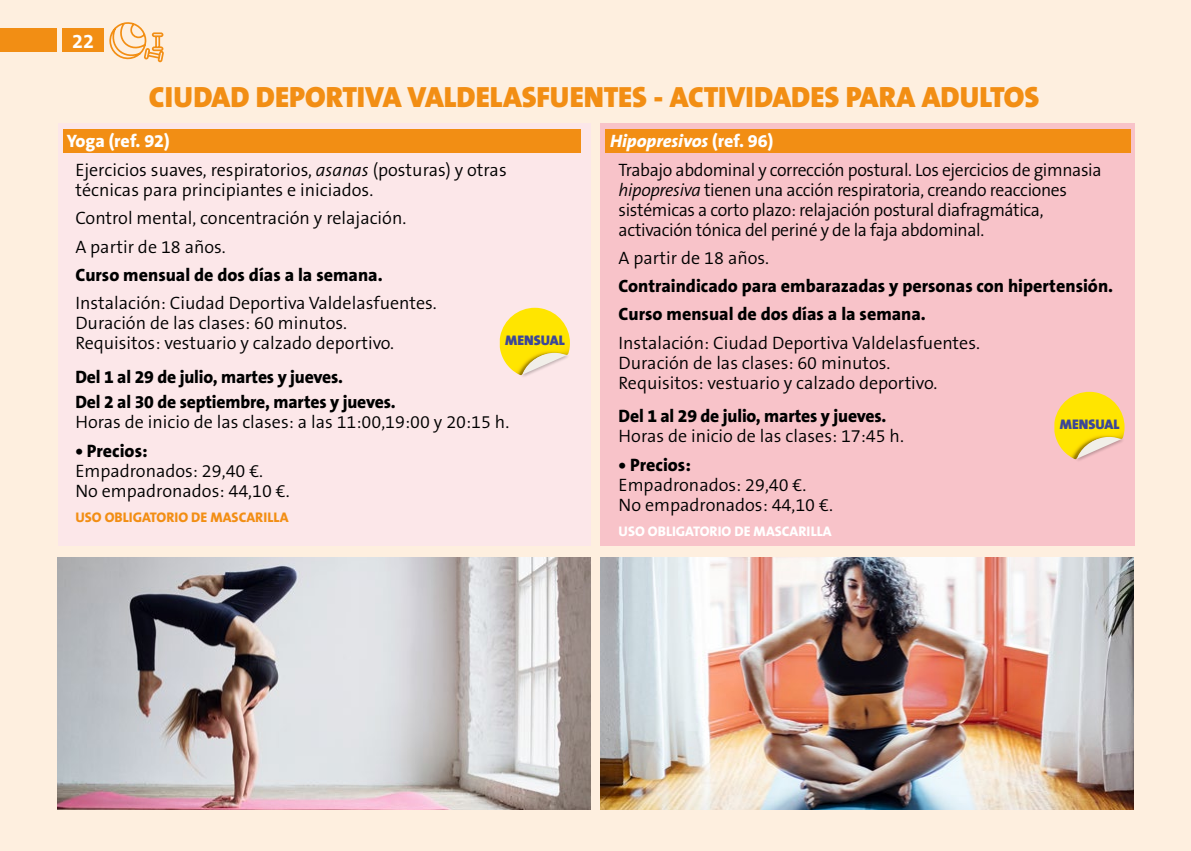
<style>
.page{position:relative;width:1191px;height:851px;background:#fff}
.page>*{position:absolute;margin:0;border:0;box-sizing:border-box;transform-origin:0 0}
.t1{font:900 29.4px "The Sans B9";color:#f28e14}
.t2{font:700 20px "The Sans B7";color:#fff}
.t3{font:300 18px/20px "The Sans B4";color:#000}
.t4{font:800 18px/25px "The Sans B8";color:#000}
.t5{font:300 18px/20px "The Sans B4";letter-spacing:-.02em;color:#000}
.t6{font:italic 800 18px "The Sans B8";color:#fff}
.t7{font:800 18px "The Sans B8";color:#fff}
.t8{font:800 14px "The Sans B8";color:#f28e14}
.t9{font:800 14px "The Sans B8";color:#fff}
.t10{font:900 14px "The Sans B9";color:#3c4797}
.s1{font-style:italic}
.s2{font-style:normal}
</style>
<div class="page">
<div style="left:0;top:0;width:1191px;height:850px;background:#feefdf"></div>
<img style="left:57px;top:557px;width:533px;height:252px">
<img style="left:600px;top:557px;width:533px;height:252px">
<svg style="left:110px;top:22px;width:54px;height:41px"></svg>
<div style="left:58px;top:123px;width:532px;height:423px;background:#fce7e9"></div>
<div style="left:64px;top:129px;width:517px;height:24px;background:#f28e14"></div>
<div style="left:600px;top:123px;width:535px;height:423px;background:#f8c3c9"></div>
<div style="left:605px;top:129px;width:525px;height:24px;background:#f28e14"></div>
<img style="left:500px;top:308px;width:70px;height:67px">
<div style="left:520px;top:352px;width:50px;height:27px;background:#fce7e9"></div>
<svg style="left:521px;top:353px;width:46px;height:22px"></svg>
<img style="left:1054px;top:392px;width:70px;height:67px">
<div style="left:1075px;top:436px;width:50px;height:27px;background:#f8c3c9"></div>
<svg style="left:1076px;top:437px;width:46px;height:22px"></svg>
<div style="left:0;top:28px;width:57px;height:24px;background:#f28e14"></div>
<div style="left:62px;top:28px;width:42px;height:24px;background:#f28e14"></div>
<p class="t2" style="left:72px;top:30px;width:23px">22</p>
<h1 class="t1" style="left:149px;top:81px;width:892px">CIUDAD DEPORTIVA VALDELASFUENTES - ACTIVIDADES PARA ADULTOS</h1>
<p class="t7" style="left:67px;top:131px;width:104px">Yoga (ref. 92)</p>
<p class="t3" style="left:75px;top:160px;width:433px">Ejercicios suaves, respiratorios, <span class="s1">asanas</span> (posturas) y otras técnicas para principiantes e iniciados.</p>
<p class="t3" style="left:75px;top:204px;width:332px;line-height:28.6px">Control mental, concentración y relajación.<br>A partir de 18 años.</p>
<p class="t4" style="left:75px;top:263px;width:309px">Curso mensual de dos días a la semana.</p>
<p class="t3" style="left:75px;top:294px;width:363px">Instalación: Ciudad Deportiva Valdelasfuentes.<br>Duración de las clases: 60 minutos.<br>Requisitos: vestuario y calzado deportivo.</p>
<p class="t4" style="left:75px;top:365px;width:322px">Del 1 al 29 de julio, martes y jueves.<br>Del 2 al 30 de septiembre, martes y jueves.</p>
<p class="t3" style="left:75px;top:412px;width:435px">Horas de inicio de las clases: a las 11:00,19:00 y 20:15 h.</p>
<p class="t4" style="left:75px;top:438px;width:74px">• Precios:</p>
<p class="t3" style="left:75px;top:461px;width:216px">Empadronados: 29,40 €.<br>No empadronados: 44,10 €.</p>
<p class="t8" style="left:75px;top:509px;width:215px">USO OBLIGATORIO DE MASCARILLA</p>
<p class="t6" style="left:610px;top:131px;width:165px">Hipopresivos <span class="s2">(ref. 96)</span></p>
<p class="t5" style="left:618px;top:160px;width:484px">Trabajo abdominal y corrección postural. Los ejercicios de gimnasia <span class="s1">hipopresiva</span> tienen una acción respiratoria, creando reacciones sistémicas a corto plazo: relajación postural diafragmática, activación tónica del periné y de la faja abdominal.</p>
<p class="t3" style="left:618px;top:249px;width:152px">A partir de 18 años.</p>
<p class="t4" style="left:618px;top:273px;width:496px;line-height:27.8px">Contraindicado para embarazadas y personas con hipertensión.<br>Curso mensual de dos días a la semana.</p>
<p class="t3" style="left:618px;top:333px;width:363px">Instalación: Ciudad Deportiva Valdelasfuentes.<br>Duración de las clases: 60 minutos.<br>Requisitos: vestuario y calzado deportivo.</p>
<p class="t4" style="left:618px;top:404px;width:269px">Del 1 al 29 de julio, martes y jueves.</p>
<p class="t3" style="left:618px;top:426px;width:287px">Horas de inicio de las clases: 17:45 h.</p>
<p class="t4" style="left:618px;top:452px;width:74px">• Precios:</p>
<p class="t3" style="left:618px;top:475px;width:216px">Empadronados: 29,40 €.<br>No empadronados: 44,10 €.</p>
<p class="t9" style="left:618px;top:524px;width:215px">USO OBLIGATORIO DE MASCARILLA</p>
<p class="t10" style="left:505px;top:332px;width:61px">MENSUAL</p>
<p class="t10" style="left:1059px;top:416px;width:61px">MENSUAL</p>
</div>
